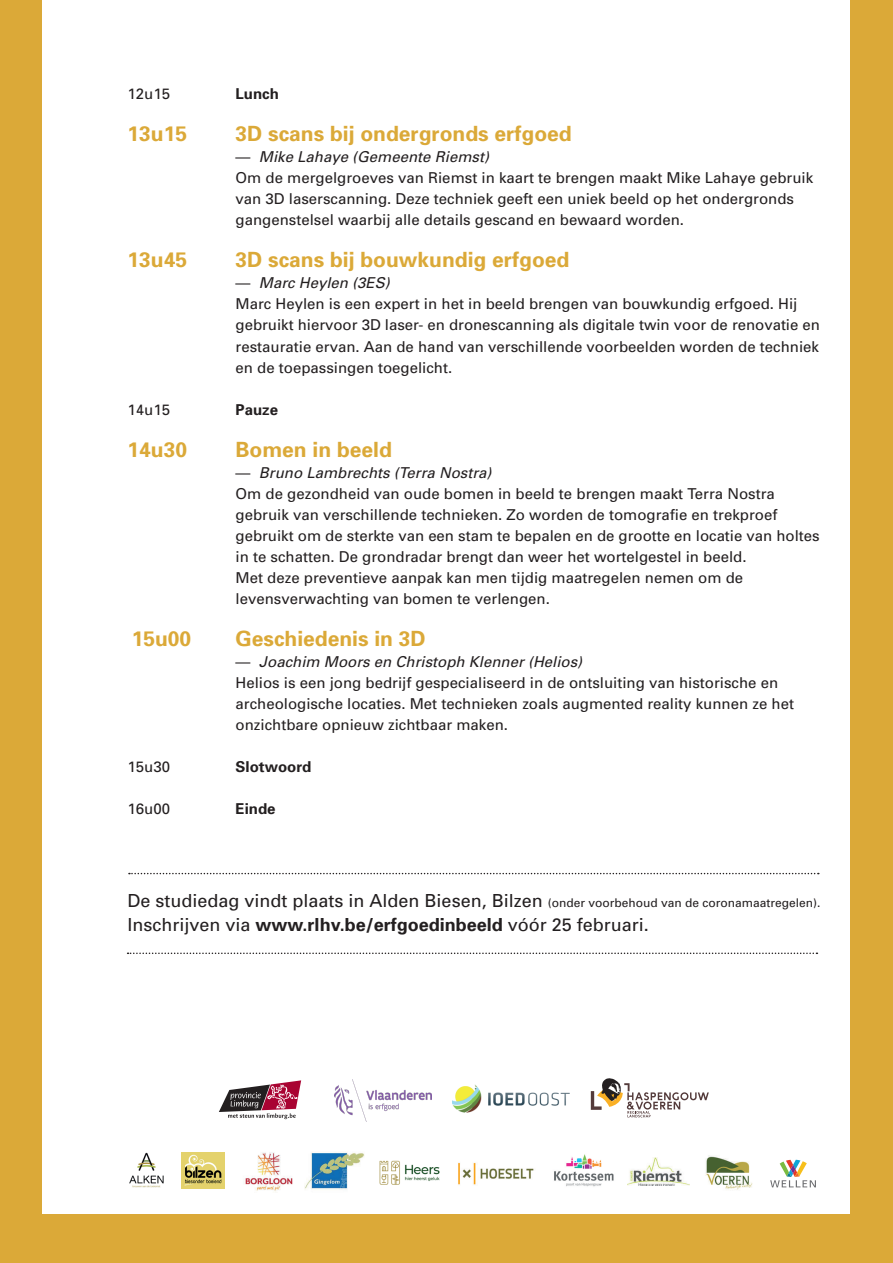
<style>
.page{position:relative;width:893px;height:1263px;background:#dba938}
.page>*{position:absolute;margin:0;border:0;box-sizing:border-box;transform-origin:0 0}
.t1{font:700 21px "Univers";color:#dba938}
.t2{font:18px "Univers";color:#231f20}
.t3{font:15px/21px "Univers";color:#231f20}
.t4{font:italic 15px "Univers";color:#231f20}
.t5{font:700 15px "Univers";color:#231f20}
.s1{font-style:normal}
.s2{font-size:12px}
.s3{font-weight:700}
</style>
<div class="page">
<div style="left:43px;top:0;width:807px;height:1213px;background:#fff"></div>
<svg style="left:129px;top:873px;width:690px;height:1px"></svg>
<svg style="left:128px;top:952px;width:689px;height:2px"></svg>
<img style="left:334px;top:1080px;width:98px;height:41px">
<svg style="left:219px;top:1080px;width:83px;height:40px"></svg>
<svg style="left:591px;top:1078px;width:118px;height:39px"></svg>
<img style="left:452px;top:1084px;width:118px;height:29px">
<img style="left:554px;top:1154px;width:60px;height:33px">
<img style="left:627px;top:1157px;width:62px;height:29px">
<svg style="left:770px;top:1160px;width:46px;height:27px"></svg>
<img style="left:705px;top:1155px;width:48px;height:35px">
<img style="left:305px;top:1153px;width:59px;height:37px">
<img style="left:129px;top:1152px;width:35px;height:36px">
<img style="left:245px;top:1152px;width:48px;height:40px">
<img style="left:379px;top:1160px;width:61px;height:25px">
<img style="left:182px;top:1152px;width:43px;height:36px">
<img style="left:458px;top:1162px;width:76px;height:23px">
<p class="t3" style="left:128px;top:83px;width:44px">12u15</p>
<p class="t5" style="left:236px;top:84px;width:45px">Lunch</p>
<p class="t1" style="left:128px;top:120px;width:61px">13u15</p>
<p class="t1" style="left:236px;top:120px;width:338px">3D scans bij ondergronds erfgoed</p>
<p class="t4" style="left:236px;top:148px;width:255px"><span class="s1">—</span> Mike Lahaye (Gemeente Riemst)</p>
<p class="t3" style="left:236px;top:167px;width:579px">Om de mergelgroeves van Riemst in kaart te brengen maakt Mike Lahaye gebruik van 3D laserscanning. Deze techniek geeft een uniek beeld op het ondergronds gangenstelsel waarbij alle details gescand en bewaard worden.</p>
<p class="t1" style="left:128px;top:246px;width:61px">13u45</p>
<p class="t1" style="left:236px;top:246px;width:335px">3D scans bij bouwkundig erfgoed</p>
<p class="t4" style="left:236px;top:274px;width:156px"><span class="s1">—</span> Marc Heylen (3ES)</p>
<p class="t3" style="left:236px;top:293px;width:586px">Marc Heylen is een expert in het in beeld brengen van bouwkundig erfgoed. Hij gebruikt hiervoor 3D laser- en dronescanning als digitale twin voor de renovatie en restauratie ervan. Aan de hand van verschillende voorbeelden worden de techniek en de toepassingen toegelicht.</p>
<p class="t3" style="left:128px;top:398px;width:44px">14u15</p>
<p class="t5" style="left:236px;top:399px;width:44px">Pauze</p>
<p class="t1" style="left:128px;top:435px;width:61px">14u30</p>
<p class="t1" style="left:236px;top:435px;width:158px">Bomen in beeld</p>
<p class="t4" style="left:236px;top:463px;width:257px"><span class="s1">—</span> Bruno Lambrechts (Terra Nostra)</p>
<p class="t3" style="left:236px;top:482px;width:541px">Om de gezondheid van oude bomen in beeld te brengen maakt Terra Nostra</p>
<p class="t3" style="left:236px;top:503px;width:586px">gebruik van verschillende technieken. Zo worden de tomografie en trekproef gebruikt om de sterkte van een stam te bepalen en de grootte en locatie van holtes in te schatten. De grondradar brengt dan weer het wortelgestel in beeld.</p>
<p class="t3" style="left:236px;top:566px;width:509px">Met deze preventieve aanpak kan men tijdig maatregelen nemen om de</p>
<p class="t3" style="left:236px;top:587px;width:316px">levensverwachting van bomen te verlengen.</p>
<p class="t1" style="left:132px;top:624px;width:61px">15u00</p>
<p class="t1" style="left:236px;top:624px;width:192px">Geschiedenis in 3D</p>
<p class="t4" style="left:236px;top:652px;width:348px"><span class="s1">—</span> Joachim Moors en Christoph Klenner (Helios)</p>
<p class="t3" style="left:236px;top:671px;width:560px">Helios is een jong bedrijf gespecialiseerd in de ontsluiting van historische en archeologische locaties. Met technieken zoals augmented reality kunnen ze het onzichtbare opnieuw zichtbaar maken.</p>
<p class="t3" style="left:128px;top:755px;width:44px">15u30</p>
<p class="t5" style="left:236px;top:756px;width:77px">Slotwoord</p>
<p class="t3" style="left:128px;top:797px;width:44px">16u00</p>
<p class="t5" style="left:236px;top:798px;width:42px">Einde</p>
<p class="t2" style="left:128px;top:889px;width:694px">De studiedag vindt plaats in Alden Biesen, Bilzen <span class="s2">(onder voorbehoud van de coronamaatregelen).</span></p>
<p class="t2" style="left:128px;top:913px;width:523px">Inschrijven via <span class="s3">www.rlhv.be/erfgoedinbeeld</span> vóór 25 februari.</p>
</div>
